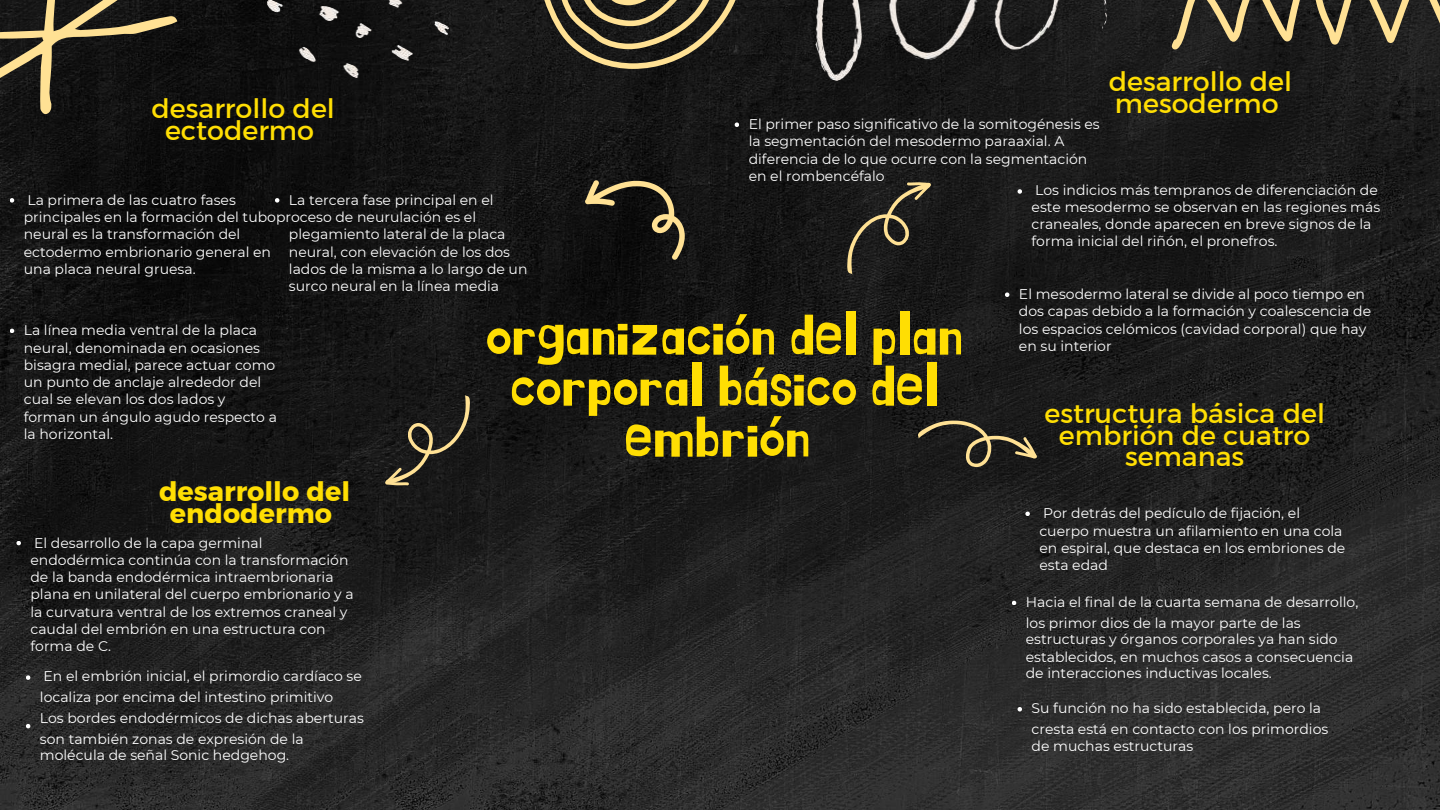
<style>
.page{position:relative;width:1440px;height:810px;background:#fff}
.page>*{position:absolute;margin:0;border:0;box-sizing:border-box;transform-origin:0 0}
.t1{font:60.8px/51px "Jingleberry";color:#ffde03;text-align:center}
.t2{font:27px/21.8px "Kief Montaser Regular";color:#ffde03;text-align:center}
.t3{font:27px/21.8px "Kief Montaser Bold";color:#ffde03;text-align:center}
.t4{font:14px/17.2px "Montserrat";color:#fff}
</style>
<div class="page">
<img style="left:0;top:0;width:1440px;height:810px">
<svg style="left:10px;top:198px;width:4px;height:5px"></svg>
<svg style="left:10px;top:329px;width:4px;height:4px"></svg>
<svg style="left:0;top:0;width:177px;height:114px;background:#383327"></svg>
<svg style="left:16px;top:541px;width:5px;height:4px"></svg>
<svg style="left:26px;top:675px;width:4px;height:5px"></svg>
<svg style="left:26px;top:724px;width:4px;height:4px"></svg>
<svg style="left:275px;top:198px;width:4px;height:5px"></svg>
<img style="left:245px;top:0;width:222px;height:78px">
<svg style="left:385px;top:395px;width:85px;height:90px;background:#322e26"></svg>
<svg style="left:585px;top:180px;width:94px;height:58px;background:#3f3929"></svg>
<svg style="left:544px;top:0;width:192px;height:69px;background:#4c4533"></svg>
<svg style="left:735px;top:122px;width:4px;height:5px"></svg>
<svg style="left:847px;top:182px;width:84px;height:93px;background:#343028"></svg>
<svg style="left:1005px;top:292px;width:4px;height:5px"></svg>
<img style="left:767px;top:0;width:339px;height:81px">
<svg style="left:1012px;top:601px;width:4px;height:4px"></svg>
<svg style="left:918px;top:421px;width:119px;height:46px;background:#3d392d"></svg>
<svg style="left:1018px;top:189px;width:4px;height:5px"></svg>
<svg style="left:1018px;top:707px;width:4px;height:4px"></svg>
<svg style="left:1025px;top:512px;width:5px;height:4px"></svg>
<svg style="left:1172px;top:0;width:268px;height:49px;background:#4c4636"></svg>
<h2 class="t2" style="left:1109px;top:71px;width:185px;text-align:left">desarrollo del mesodermo</h2>
<h2 class="t2" style="left:152px;top:98px;width:185px">desarrollo del ectodermo</h2>
<p class="t4" style="left:749px;top:116px;width:353px">El primer paso significativo de la somitogénesis es la segmentación del mesodermo paraaxial. A diferencia de lo que ocurre con la segmentación en el rombencéfalo</p>
<p class="t4" style="left:1032px;top:182px;width:350px">Los indicios más tempranos de diferenciación de este mesodermo se observan en las regiones más craneales, donde aparecen en breve signos de la forma inicial del riñón, el pronefros.</p>
<p class="t4" style="left:24px;top:191px;width:471px;text-indent:265px">La tercera fase principal en el principales en la formación del tuboproceso de neurulación es el neural es la transformación del<br>ectodermo embrionario general en<br>una placa neural gruesa.</p>
<p class="t4" style="left:27px;top:191px;width:210px">La primera de las cuatro fases</p>
<p class="t4" style="left:289px;top:226px;width:240px">plegamiento lateral de la placa neural, con elevación de los dos lados de la misma a lo largo de un surco neural en la línea media</p>
<p class="t4" style="left:1019px;top:286px;width:354px">El mesodermo lateral se divide al poco tiempo en dos capas debido a la formación y coalescencia de los espacios celómicos (cavidad corporal) que hay en su interior</p>
<h1 class="t1" style="left:486px;top:311px;width:479px">organización del plan corporal básico del embrión</h1>
<p class="t4" style="left:24px;top:322px;width:255px">La línea media ventral de la placa neural, denominada en ocasiones bisagra medial, parece actuar como un punto de anclaje alrededor del cual se elevan los dos lados y forman un ángulo agudo respecto a la horizontal.</p>
<h2 class="t2" style="left:1044px;top:402px;width:282px">estructura básica del embrión de cuatro semanas</h2>
<h2 class="t3" style="left:159px;top:481px;width:193px">desarrollo del endodermo</h2>
<p class="t4" style="left:31px;top:534px;width:325px">El desarrollo de la capa germinal endodérmica continúa con la transformación de la banda endodérmica intraembrionaria plana en unilateral del cuerpo embrionario y a la curvatura ventral de los extremos craneal y caudal del embrión en una estructura con forma de C.</p>
<p class="t4" style="left:40px;top:666px;width:325px;line-height:20.8px">En el embrión inicial, el primordio cardíaco se localiza por encima del intestino primitivo<br>Los bordes endodérmicos de dichas aberturas son también zonas de expresión de la</p>
<p class="t4" style="left:40px;top:747px;width:251px">molécula de señal Sonic hedgehog.</p>
<p class="t4" style="left:1039px;top:505px;width:307px">Por detrás del pedículo de fijación, el cuerpo muestra un afilamiento en una cola en espiral, que destaca en los embriones de esta edad</p>
<p class="t4" style="left:1026px;top:591px;width:334px;line-height:21px">Hacia el final de la cuarta semana de desarrollo, los primor dios de la mayor parte de las</p>
<p class="t4" style="left:1026px;top:631px;width:329px;line-height:16.9px">estructuras y órganos corporales ya han sido establecidos, en muchos casos a consecuencia de interacciones inductivas locales.</p>
<p class="t4" style="left:1032px;top:698px;width:298px;line-height:21px">Su función no ha sido establecida, pero la cresta está en contacto con los primordios</p>
<p class="t4" style="left:1032px;top:737px;width:163px">de muchas estructuras</p>
</div>
